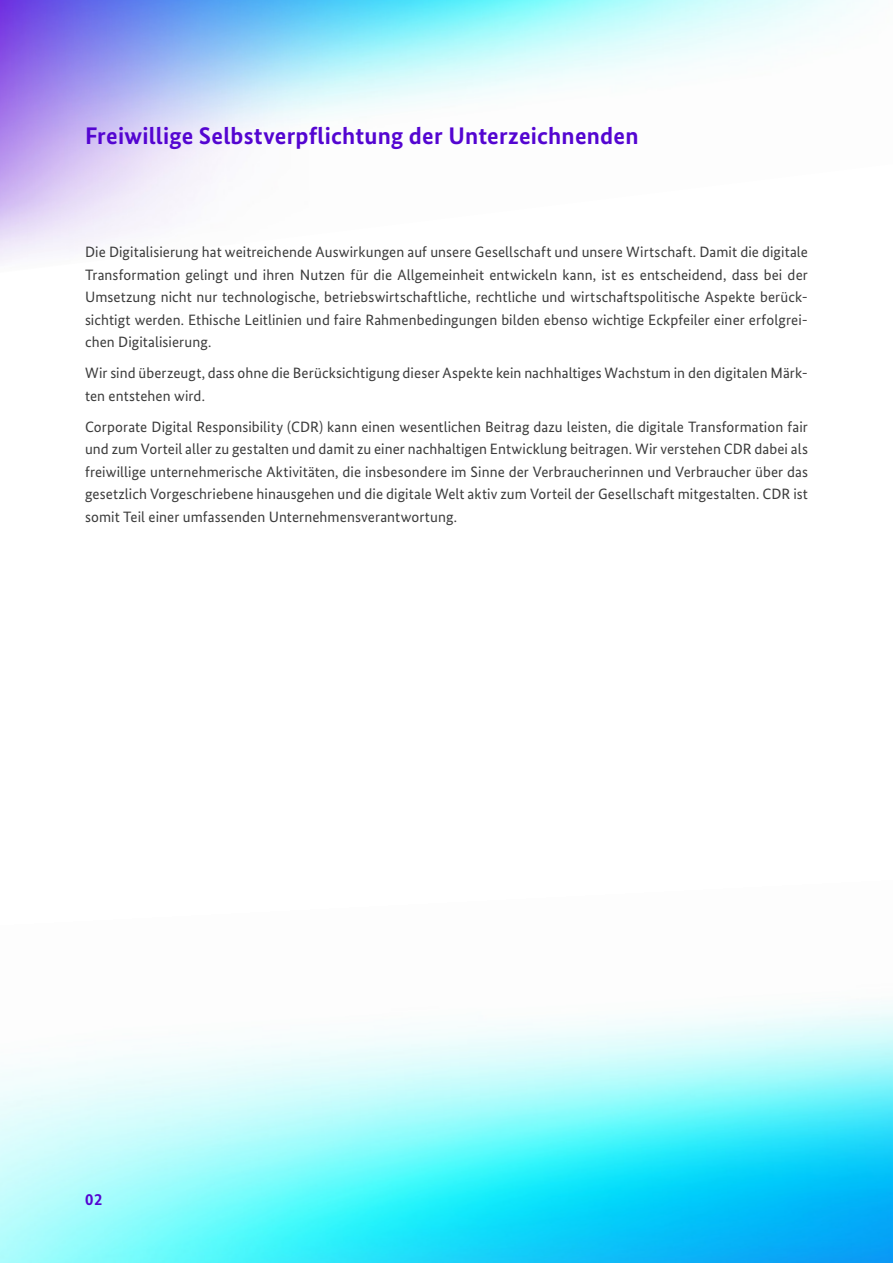
<style>
.page{position:relative;width:893px;height:1263px;background:#fff}
.page>*{position:absolute;margin:0;border:0;box-sizing:border-box;transform-origin:0 0}
.t1{font:700 24px "Bundes Sans";letter-spacing:.01em;color:#5405d1}
.t2{font:700 16.5px "Bundes Sans";color:#5405d1}
.t3{font:15px/22.5px "Bundes Sans";letter-spacing:.005em;color:#3c3c3c;text-align:justify}
</style>
<div class="page">
<img style="left:0;top:0;width:860px;height:262px">
<img style="left:0;top:1004px;width:893px;height:259px">
<h2 class="t1" style="left:85px;top:121px;width:555px">Freiwillige Selbstverpflichtung der Unterzeichnenden</h2>
<p class="t3" style="left:85px;top:240px;width:724px">Die Digitalisierung hat weitreichende Auswirkungen auf unsere Gesellschaft und unsere Wirtschaft. Damit die digitale Transformation gelingt und ihren Nutzen für die Allgemeinheit entwickeln kann, ist es entscheidend, dass bei der Umsetzung nicht nur technologische, betriebswirtschaftliche, rechtliche und wirtschaftspolitische Aspekte berück&shy;sichtigt werden. Ethische Leitlinien und faire Rahmenbedingungen bilden ebenso wichtige Eckpfeiler einer erfolgrei&shy;chen Digitalisierung.</p>
<p class="t3" style="left:85px;top:361px;width:724px">Wir sind überzeugt, dass ohne die Berücksichtigung dieser Aspekte kein nachhaltiges Wachstum in den digitalen Märk&shy;ten entstehen wird.</p>
<p class="t3" style="left:85px;top:415px;width:724px">Corporate Digital Responsibility (CDR) kann einen wesentlichen Beitrag dazu leisten, die digitale Transformation fair und zum Vorteil aller zu gestalten und damit zu einer nachhaltigen Entwicklung beitragen. Wir verstehen CDR dabei als freiwillige unternehmerische Aktivitäten, die insbesondere im Sinne der Verbraucherinnen und Verbraucher über das gesetzlich Vorgeschriebene hinausgehen und die digitale Welt aktiv zum Vorteil der Gesellschaft mitgestalten. CDR ist somit Teil einer umfassenden Unternehmensverantwortung.</p>
<p class="t2" style="left:85px;top:1189px;width:19px">02</p>
</div>
